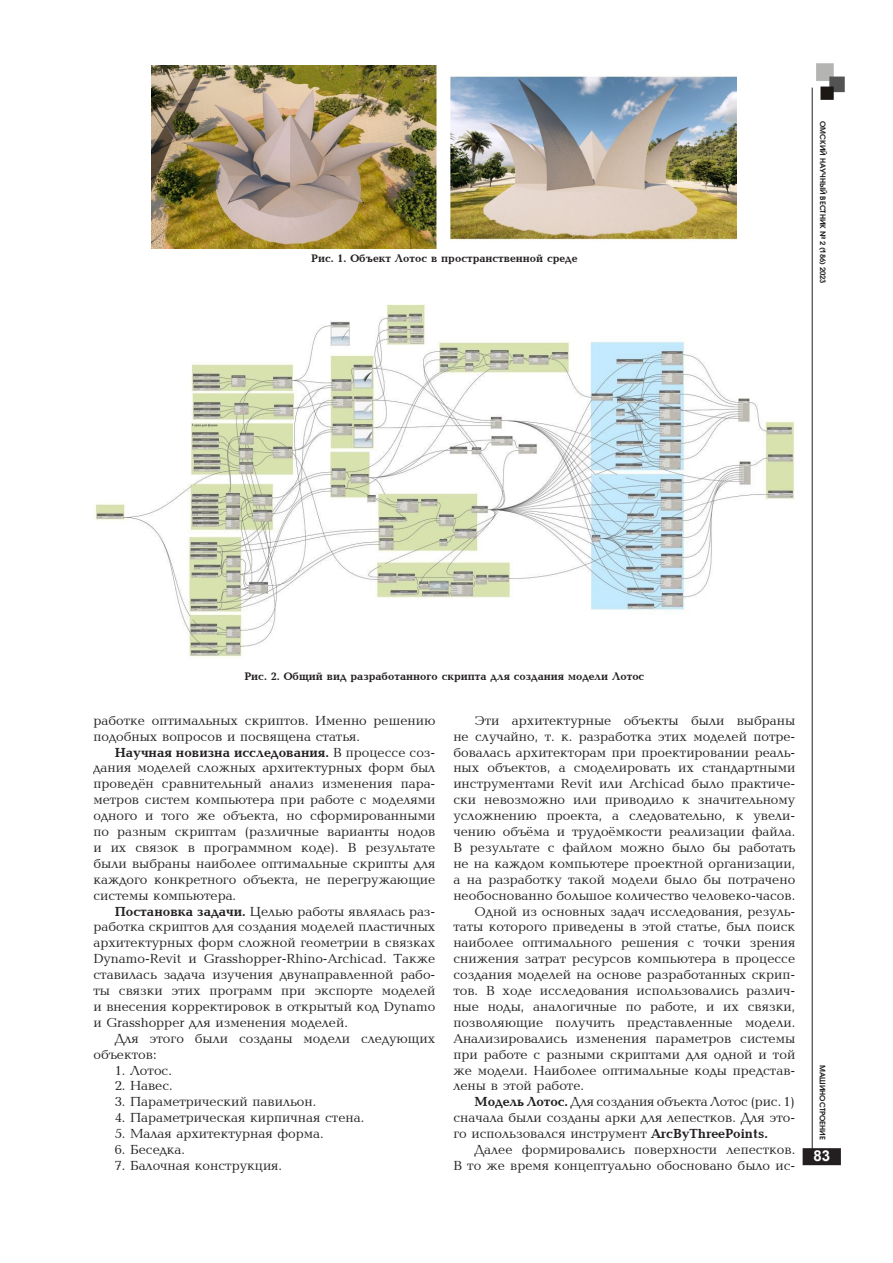
<style>
.page{position:relative;width:893px;height:1263px;background:#fff}
.page>*{position:absolute;margin:0;border:0;box-sizing:border-box;transform-origin:0 0}
.t1{font:700 15px "Arial";color:#fff}
.основной_текст{font:13.5px/15.9px "Baltica CTT";color:#231f20;text-align:justify}
.подрисуночная_подпис{font:700 11.25px "Baltica C";color:#231f20}
.t2{font:600 7.5px "Avant Garde Gothic C";color:#231f20}
.s1{font-family:"Baltica C";font-weight:700}
</style>
<div class="page">
<div style="left:803px;top:1149px;width:37px;height:15px;background:#231f20"></div>
<div style="left:803px;top:1148px;width:38px;height:17px;border:2px solid #231f20"></div>
<hr style="left:812px;top:88px;width:1px;height:1071px;background:#231f20">
<img style="left:816px;top:63px;width:29px;height:37px">
<img style="left:152px;top:65px;width:585px;height:183px">
<img style="left:95px;top:304px;width:700px;height:353px">
<p class="подрисуночная_подпис" style="left:311px;top:253px;width:268px">Рис. 1. Объект Лотос в пространственной среде</p>
<p class="t2" style="left:827px;top:121px;width:164px;rotate:90deg">ОМСКИЙ НАУЧНЫЙ ВЕСТНИК № 2 (186) 2023</p>
<p class="подрисуночная_подпис" style="left:245px;top:671px;width:401px">Рис. 2. Общий вид разработанного скрипта для создания модели Лотос</p>
<p class="основной_текст" style="left:93px;top:713px;width:343px">работке оптимальных скриптов. Именно решению подобных вопросов и посвящена статья.</p>
<p class="основной_текст" style="left:93px;top:745px;width:343px;text-indent:21px"><span class="s1">Научная новизна исследования.</span> В процессе соз&shy;дания моделей сложных архитектурных форм был проведён сравнительный анализ изменения пара&shy;метров систем компьютера при работе с моделями одного и того же объекта, но сформированными по разным скриптам (различные варианты нодов и их связок в программном коде). В результате были выбраны наиболее оптимальные скрипты для каждого конкретного объекта, не перегружающие системы компьютера.</p>
<p class="основной_текст" style="left:93px;top:904px;width:343px;text-indent:21px"><span class="s1">Постановка задачи.</span> Целью работы являлась раз&shy;работка скриптов для создания моделей пластичных архитектурных форм сложной геометрии в связках Dynamo-Revit и Grasshopper-Rhino-Archicad. Также ставилась задача изучения двунаправленной рабо&shy;ты связки этих программ при экспорте моделей и внесения корректировок в открытый код Dynamo и Grasshopper для изменения моделей.</p>
<p class="основной_текст" style="left:93px;top:1031px;width:343px;text-indent:21px">Для этого были созданы модели следующих объектов:</p>
<p class="основной_текст" style="left:115px;top:1063px;width:59px">1. Лотос.</p>
<p class="основной_текст" style="left:115px;top:1079px;width:60px">2. Навес.</p>
<p class="основной_текст" style="left:115px;top:1094px;width:203px">3. Параметрический павильон.</p>
<p class="основной_текст" style="left:115px;top:1110px;width:251px">4. Параметрическая кирпичная стена.</p>
<p class="основной_текст" style="left:115px;top:1126px;width:211px">5. Малая архитектурная форма.</p>
<p class="основной_текст" style="left:115px;top:1142px;width:72px">6. Беседка.</p>
<p class="основной_текст" style="left:115px;top:1158px;width:169px">7. Балочная конструкция.</p>
<p class="основной_текст" style="left:453px;top:713px;width:343px;text-indent:21px">Эти архитектурные объекты были выбраны не случайно, т. к. разработка этих моделей потре&shy;бовалась архитекторам при проектировании реаль&shy;ных объектов, а смоделировать их стандартными инструментами Revit или Archicad было практиче&shy;ски невозможно или приводило к значительному усложнению проекта, а следовательно, к увели&shy;чению объёма и трудоёмкости реализации файла.<br>В результате с файлом можно было бы работать не на каждом компьютере проектной организации, а на разработку такой модели было бы потрачено необоснованно большое количество человеко-часов.</p>
<p class="основной_текст" style="left:453px;top:904px;width:343px;text-indent:21px">Одной из основных задач исследования, резуль&shy;таты которого приведены в этой статье, был поиск наиболее оптимального решения с точки зрения снижения затрат ресурсов компьютера в процессе создания моделей на основе разработанных скрип&shy;тов. В ходе исследования использовались различ&shy;ные ноды, аналогичные по работе, и их связки, позволяющие получить представленные модели.<br>Анализировались изменения параметров системы при работе с разными скриптами для одной и той же модели. Наиболее оптимальные коды представ&shy;лены в этой работе.</p>
<p class="основной_текст" style="left:453px;top:1094px;width:343px;text-indent:21px"><span class="s1">Модель Лотос.</span> Для создания объекта Лотос (рис. 1) сначала были созданы арки для лепестков. Для это&shy;го использовался инструмент <span class="s1">ArcByThreePoints.</span></p>
<p class="основной_текст" style="left:453px;top:1142px;width:343px;text-align:right">Далее формировались поверхности лепестков.<br>В то же время концептуально обосновано было ис-</p>
<p class="t2" style="left:827px;top:1065px;width:76px;rotate:90deg">МАШИНОСТРОЕНИЕ</p>
<p class="t1" style="left:813px;top:1145px;width:18px">83</p>
</div>
